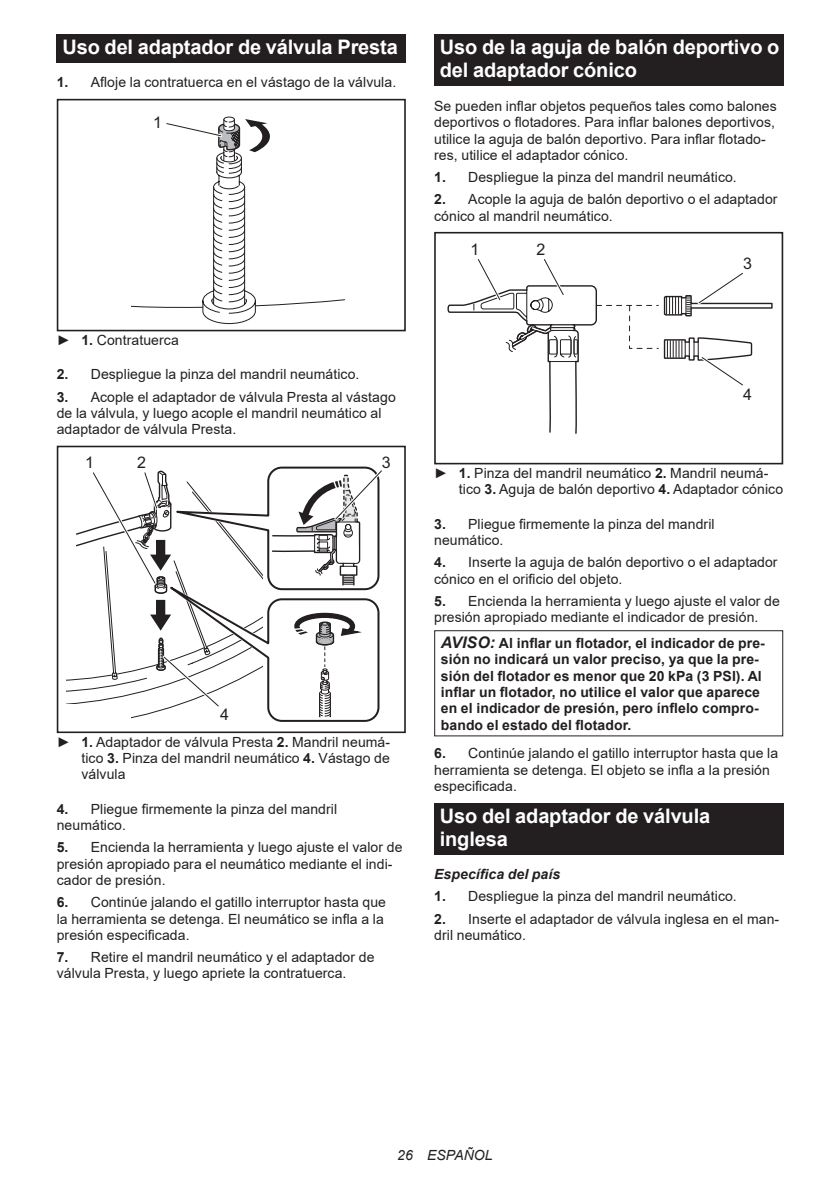
<style>
.page{position:relative;width:840px;height:1191px;background:#fff}
.page>*{position:absolute;margin:0;border:0;box-sizing:border-box;transform-origin:0 0}
.t1{font:700 20px/23.4px "Arial";letter-spacing:-.01em;color:#fff}
.t2{font:16px "Arial";color:#231f20}
.t3{font:14px/16.4px "Arial";letter-spacing:.005em;color:#231f20}
.t4{font:700 14px/16.4px "Arial";letter-spacing:.005em;color:#231f20}
.t5{font:italic 700 14px "Arial";letter-spacing:.005em;color:#231f20}
.t6{font:italic 14px "Arial";letter-spacing:.005em;color:#231f20}
.s1{font-weight:700}
.s2{font-style:italic;font-size:16px}
</style>
<div class="page">
<div style="left:57px;top:34px;width:348px;height:29px;background:#231f20"></div>
<div style="left:57px;top:99px;width:348px;height:232px;border:2px solid #231f20"></div>
<svg style="left:131px;top:116px;width:214px;height:208px"></svg>
<div style="left:57px;top:446px;width:348px;height:287px;border:2px solid #231f20"></div>
<svg style="left:75px;top:466px;width:307px;height:255px"></svg>
<div style="left:434px;top:34px;width:348px;height:52px;background:#231f20"></div>
<div style="left:434px;top:232px;width:348px;height:232px;border:2px solid #231f20"></div>
<svg style="left:445px;top:232px;width:327px;height:202px"></svg>
<div style="left:434px;top:630px;width:348px;height:106px;border:1px solid #231f20"></div>
<div style="left:434px;top:802px;width:348px;height:52px;background:#231f20"></div>
<h1 class="t1" style="left:62px;top:36px;width:337px">Uso del adaptador de válvula Presta</h1>
<p class="t3" style="left:57px;top:74px;width:341px"><span class="s1">1.</span> Afloje la contratuerca en el vástago de la válvula.</p>
<p class="t2" style="left:153px;top:112px;width:10px">1</p>
<p class="t3" style="left:57px;top:332px;width:123px">► <span class="s1">1.</span> Contratuerca</p>
<p class="t3" style="left:57px;top:366px;width:304px"><span class="s1">2.</span> Despliegue la pinza del mandril neumático.</p>
<p class="t3" style="left:57px;top:388px;width:340px"><span class="s1">3.</span> Acople el adaptador de válvula Presta al vástago de la válvula, y luego acople el mandril neumático al adaptador de válvula Presta.</p>
<p class="t2" style="left:85px;top:452px;width:10px">1</p>
<p class="t2" style="left:137px;top:452px;width:10px">2</p>
<p class="t2" style="left:382px;top:452px;width:10px">3</p>
<p class="t2" style="left:220px;top:703px;width:10px">4</p>
<p class="t3" style="left:81px;top:733px;width:310px;text-align:justify;text-indent:-25px">► <span class="s1">1.</span> Adaptador de válvula Presta <span class="s1">2.</span> Mandril neumá&shy;tico <span class="s1">3.</span> Pinza del mandril neumático <span class="s1">4.</span> Vástago de válvula</p>
<p class="t3" style="left:57px;top:800px;width:282px"><span class="s1">4.</span> Pliegue firmemente la pinza del mandril neumático.</p>
<p class="t3" style="left:57px;top:839px;width:347px"><span class="s1">5.</span> Encienda la herramienta y luego ajuste el valor de presión apropiado para el neumático mediante el indi&shy;cador de presión.</p>
<p class="t3" style="left:57px;top:894px;width:330px"><span class="s1">6.</span> Continúe jalando el gatillo interruptor hasta que la herramienta se detenga. El neumático se infla a la presión especificada.</p>
<p class="t3" style="left:57px;top:949px;width:319px"><span class="s1">7.</span> Retire el mandril neumático y el adaptador de válvula Presta, y luego apriete la contratuerca.</p>
<h1 class="t1" style="left:439px;top:36px;width:341px">Uso de la aguja de balón deportivo o del adaptador cónico</h1>
<p class="t3" style="left:434px;top:98px;width:344px">Se pueden inflar objetos pequeños tales como balones deportivos o flotadores. Para inflar balones deportivos, utilice la aguja de balón deportivo. Para inflar flotado&shy;res, utilice el adaptador cónico.</p>
<p class="t3" style="left:434px;top:169px;width:304px"><span class="s1">1.</span> Despliegue la pinza del mandril neumático.</p>
<p class="t3" style="left:434px;top:191px;width:345px"><span class="s1">2.</span> Acople la aguja de balón deportivo o el adaptador cónico al mandril neumático.</p>
<p class="t2" style="left:742px;top:253px;width:10px">3</p>
<p class="t2" style="left:470px;top:239px;width:10px">1</p>
<p class="t2" style="left:536px;top:239px;width:10px">2</p>
<p class="t2" style="left:742px;top:383px;width:10px">4</p>
<p class="t3" style="left:458px;top:465px;width:325px;text-indent:-25px">► <span class="s1">1.</span> Pinza del mandril neumático <span class="s1">2.</span> Mandril neumá&shy;tico <span class="s1">3.</span> Aguja de balón deportivo <span class="s1">4.</span> Adaptador cónico</p>
<p class="t3" style="left:434px;top:516px;width:282px"><span class="s1">3.</span> Pliegue firmemente la pinza del mandril neumático.</p>
<p class="t3" style="left:434px;top:554px;width:345px"><span class="s1">4.</span> Inserte la aguja de balón deportivo o el adaptador cónico en el orificio del objeto.</p>
<p class="t3" style="left:434px;top:592px;width:347px"><span class="s1">5.</span> Encienda la herramienta y luego ajuste el valor de presión apropiado mediante el indicador de presión.</p>
<p class="t4" style="left:440px;top:635px;width:325px"><span class="s2">AVISO:</span> Al inflar un flotador, el indicador de pre&shy;sión no indicará un valor preciso, ya que la pre&shy;sión del flotador es menor que 20 kPa (3 PSI). Al inflar un flotador, no utilice el valor que aparece en el indicador de presión, pero ínflelo compro&shy;bando el estado del flotador.</p>
<p class="t3" style="left:434px;top:745px;width:345px"><span class="s1">6.</span> Continúe jalando el gatillo interruptor hasta que la herramienta se detenga. El objeto se infla a la presión especificada.</p>
<h1 class="t1" style="left:439px;top:804px;width:272px">Uso del adaptador de válvula inglesa</h1>
<p class="t5" style="left:434px;top:865px;width:127px">Específica del país</p>
<p class="t3" style="left:434px;top:888px;width:304px"><span class="s1">1.</span> Despliegue la pinza del mandril neumático.</p>
<p class="t3" style="left:434px;top:910px;width:346px"><span class="s1">2.</span> Inserte el adaptador de válvula inglesa en el man&shy;dril neumático.</p>
<p class="t6" style="left:397px;top:1146px;width:97px">26 ESPAÑOL</p>
</div>
